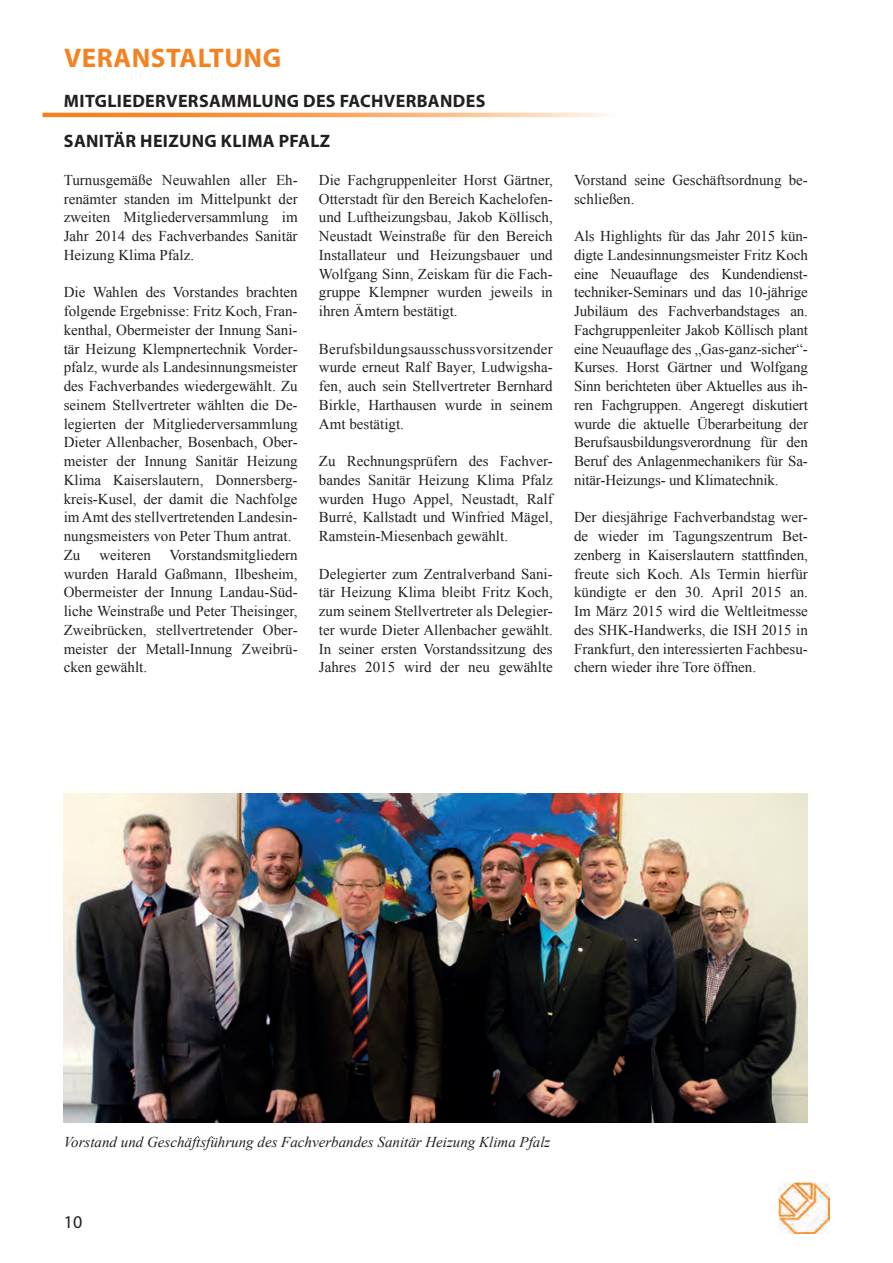
<style>
.page{position:relative;width:893px;height:1263px;background:#fff}
.page>*{position:absolute;margin:0;border:0;box-sizing:border-box;transform-origin:0 0}
.t1{font:700 27px "Myriad Pro";letter-spacing:.02em;color:#f58220}
.t2{font:700 18px "Myriad Pro";letter-spacing:.02em;color:#231f20}
.t3{font:18px "Myriad Pro";color:#231f20}
.t4{font:15px/18.8px "Times New Roman";color:#231f20;text-align:justify}
.t5{font:italic 15px "Times New Roman";color:#231f20}
</style>
<div class="page">
<img style="left:778px;top:1182px;width:51px;height:51px">
<svg style="left:43px;top:113px;width:565px;height:4px;background:#f8aa68"></svg>
<img style="left:64px;top:794px;width:744px;height:329px">
<h1 class="t1" style="left:64px;top:40px;width:219px">VERANSTALTUNG</h1>
<p class="t2" style="left:64px;top:89px;width:423px">MITGLIEDERVERSAMMLUNG DES FACHVERBANDES</p>
<p class="t2" style="left:64px;top:129px;width:268px">SANITÄR HEIZUNG KLIMA PFALZ</p>
<p class="t4" style="left:64px;top:170px;width:235px">Turnusgemäße Neuwahlen aller Eh&shy;renämter standen im Mittelpunkt der zweiten Mitgliederversammlung im Jahr 2014 des Fachverbandes Sanitär Heizung Klima Pfalz.</p>
<p class="t4" style="left:64px;top:283px;width:235px;text-align:left">Die Wahlen des Vorstandes brachten folgende Ergebnisse: Fritz Koch, Fran&shy;kenthal, Obermeister der Innung Sani&shy;tär Heizung Klempnertechnik Vorder&shy;pfalz, wurde als Landesinnungsmeister des Fachverbandes wiedergewählt. Zu seinem Stellvertreter wählten die De&shy;legierten der Mitgliederversammlung Dieter Allenbacher, Bosenbach, Ober&shy;meister der Innung Sanitär Heizung Klima Kaiserslautern, Donnersberg&shy;kreis-Kusel, der damit die Nachfolge im Amt des stellvertretenden Landesin&shy;nungsmeisters von Peter Thum antrat.<br>Zu</p>
<p class="t4" style="left:64px;top:545px;width:235px;text-indent:36px">weiteren Vorstandsmitgliedern wurden Harald Gaßmann, Ilbesheim, Obermeister der Innung Landau-Süd&shy;liche Weinstraße und Peter Theisinger, Zweibrücken, stellvertretender Ober&shy;meister der Metall-Innung Zweibrü&shy;cken gewählt.</p>
<p class="t4" style="left:319px;top:170px;width:235px">Die Fachgruppenleiter Horst Gärtner, Otterstadt für den Bereich Kachelofen&shy;und Luftheizungsbau, Jakob Köllisch, Neustadt Weinstraße für den Bereich Installateur und Heizungsbauer und Wolfgang Sinn, Zeiskam für die Fach&shy;gruppe Klempner wurden jeweils in ihren Ämtern bestätigt.</p>
<p class="t4" style="left:319px;top:339px;width:235px">Berufsbildungsausschussvorsitzender wurde erneut Ralf Bayer, Ludwigsha&shy;fen, auch sein Stellvertreter Bernhard Birkle, Harthausen wurde in seinem Amt bestätigt.</p>
<p class="t4" style="left:319px;top:451px;width:235px">Zu Rechnungsprüfern des Fachver&shy;bandes Sanitär Heizung Klima Pfalz wurden Hugo Appel, Neustadt, Ralf Burré, Kallstadt und Winfried Mägel, Ramstein-Miesenbach gewählt.</p>
<p class="t4" style="left:319px;top:564px;width:235px">Delegierter zum Zentralverband Sani&shy;tär Heizung Klima bleibt Fritz Koch, zum seinem Stellvertreter als Delegier&shy;ter wurde Dieter Allenbacher gewählt.<br>In seiner ersten Vorstandssitzung des Jahres 2015 wird der neu gewählte</p>
<p class="t4" style="left:574px;top:170px;width:235px">Vorstand seine Geschäftsordnung be&shy;schließen.</p>
<p class="t4" style="left:574px;top:226px;width:235px">Als Highlights für das Jahr 2015 kün&shy;digte Landesinnungsmeister Fritz Koch eine Neuauflage des Kundendienst&shy;techniker-Seminars und das 10-jährige Jubiläum des Fachverbandstages an.<br>Fachgruppenleiter Jakob Köllisch plant eine Neuauflage des „Gas-ganz-sicher“- Kurses. Horst Gärtner und Wolfgang Sinn berichteten über Aktuelles aus ih&shy;ren Fachgruppen. Angeregt diskutiert wurde die aktuelle Überarbeitung der Berufsausbildungsverordnung für den Beruf des Anlagenmechanikers für Sa&shy;nitär-Heizungs- und Klimatechnik.</p>
<p class="t4" style="left:574px;top:508px;width:235px">Der diesjährige Fachverbandstag wer&shy;de wieder im Tagungszentrum Bet&shy;zenberg in Kaiserslautern stattfinden, freute sich Koch. Als Termin hierfür kündigte er den 30. April 2015 an.<br>Im März 2015 wird die Weltleitmesse des SHK-Handwerks, die ISH 2015 in Frankfurt, den interessierten Fachbesu&shy;chern wieder ihre Tore öffnen.</p>
<p class="t5" style="left:64px;top:1131px;width:488px">Vorstand und Geschäftsführung des Fachverbandes Sanitär Heizung Klima Pfalz</p>
<p class="t3" style="left:64px;top:1210px;width:20px">10</p>
</div>
